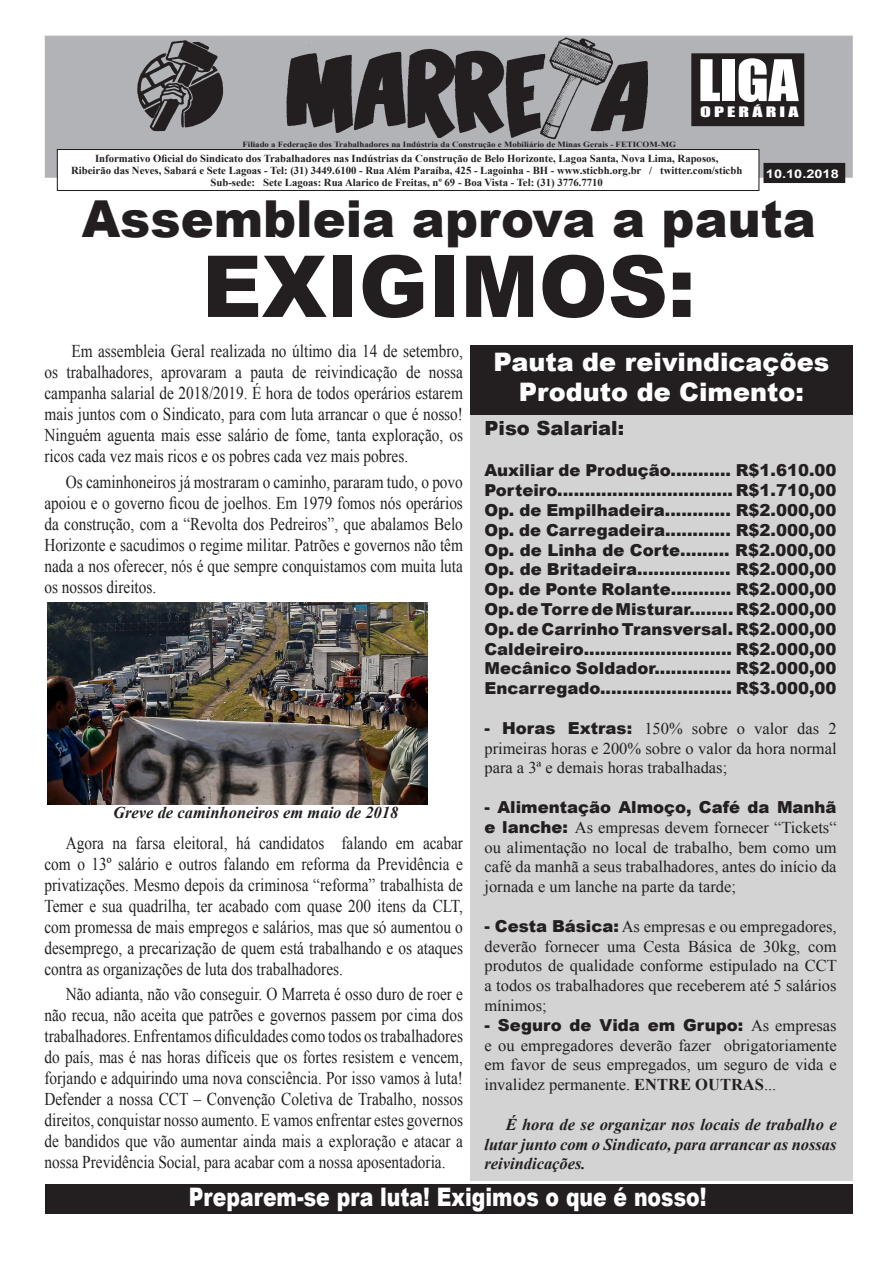
<style>
.page{position:relative;width:893px;height:1263px;background:#fff}
.page>*{position:absolute;margin:0;border:0;box-sizing:border-box;transform-origin:0 0}
.t1{font:900 85.5px "Arial";color:#231f20}
.t2{font:52.95px "Impact";color:#fff;scale:1.11 1}
.t3{font:900 51px "Arial";color:#231f20}
.t4{font:900 25.5px "Arial";color:#fff}
.t5{font:900 25.5px "Arial";color:#fff;scale:.8 1}
.t6{font:900 19.5px "Arial";color:#231f20}
.t7{font:18px/21px "Times New Roman";color:#231f20;text-align:justify;scale:.85 1}
.t8{font:16.5px/19.8px "Times New Roman";color:#231f20;text-align:justify}
.t9{font:900 16.5px "Arial";color:#231f20}
.t10{font:italic 700 16.5px/19.8px "Times New Roman";color:#231f20;text-align:justify}
.t11{font:13.2px "Impact";letter-spacing:.16em;color:#fff;scale:1.5 1}
.t12{font:700 11.85px "Arial";color:#fff;scale:1.22 1}
.t13{font:700 10.65px/11.9px "Times New Roman";color:#231f20;text-align:center}
.t14{font:700 7.95px "Times New Roman";color:#231f20;scale:1.11 1}
.s1{font-family:"Arial";font-weight:900}
.s2{font-weight:700}
</style>
<div class="page">
<div style="left:470px;top:345px;width:383px;height:70px;background:#231f20"></div>
<div style="left:45px;top:36px;width:808px;height:142px;background:#b2b3b7;border:1px solid #b2b3b7"></div>
<div style="left:764px;top:163px;width:81px;height:20px;background:#231f20"></div>
<img style="left:283px;top:36px;width:365px;height:103px">
<img style="left:138px;top:40px;width:85px;height:92px">
<div style="left:692px;top:54px;width:112px;height:72px;background:#231f20"></div>
<div style="left:691px;top:53px;width:113px;height:73px;border:1px solid #231f20"></div>
<div style="left:57px;top:149px;width:702px;height:41px;background:#fff"></div>
<div style="left:57px;top:149px;width:702px;height:42px;border:1px solid #231f20"></div>
<img style="left:47px;top:602px;width:380px;height:202px">
<div style="left:470px;top:415px;width:383px;height:765px;background:#d3d3d3"></div>
<div style="left:45px;top:1184px;width:808px;height:29px;background:#231f20"></div>
<p class="t2" style="left:698px;top:39px;width:92px">LIGA</p>
<p class="t11" style="left:700px;top:102px;width:67px">OPERÁRIA</p>
<p class="t13" style="left:71px;top:152px;width:673px">Informativo Oficial do Sindicato dos Trabalhadores nas Indústrias da Construção de Belo Horizonte, Lagoa Santa, Nova Lima, Raposos,<br>Ribeirão das Neves, Sabará e Sete Lagoas - Tel: (31) 3449.6100 - Rua Além Paraíba, 425 - Lagoinha - BH - www.sticbh.org.br / twitter.com/sticbh<br>Sub-sede: Sete Lagoas: Rua Alarico de Freitas, nº 69 - Boa Vista - Tel: (31) 3776.7710</p>
<p class="t14" style="left:243px;top:138px;width:392px">Filiado a Federação dos Trabalhadores na Indústria da Construção e Mobiliário de Minas Gerais - FETICOM-MG</p>
<p class="t12" style="left:766px;top:166px;width:61px">10.10.2018</p>
<p class="t3" style="left:82px;top:181px;width:735px">Assembleia aprova a pauta</p>
<p class="t1" style="left:202px;top:224px;width:495px">EXIGIMOS:</p>
<p class="t7" style="left:44px;top:341px;width:494px;text-indent:27px">Em assembleia Geral realizada no último dia 14 de setembro, os trabalhadores, aprovaram a pauta de reivindicação de nossa campanha salarial de 2018/2019. É hora de todos operários estarem mais juntos com o Sindicato, para com luta arrancar o que é nosso!<br>Ninguém aguenta mais esse salário de fome, tanta exploração, os ricos cada vez mais ricos e os pobres cada vez mais pobres.</p>
<p class="t7" style="left:44px;top:471px;width:494px;text-indent:21px">Os caminhoneiros já mostraram o caminho, pararam tudo, o povo apoiou e o governo ficou de joelhos. Em 1979 fomos nós operários da construção, com a “Revolta dos Pedreiros”, que abalamos Belo Horizonte e sacudimos o regime militar. Patrões e governos não têm nada a nos oferecer, nós é que sempre conquistamos com muita luta os nossos direitos.</p>
<p class="t4" style="left:493px;top:343px;width:337px">Pauta de reivindicações</p>
<p class="t4" style="left:519px;top:374px;width:287px">Produto de Cimento:</p>
<p class="t6" style="left:484px;top:414px;width:141px">Piso Salarial:</p>
<p class="t9" style="left:484px;top:458px;width:354px">Auxiliar de Produção........... R$1.610.00</p>
<p class="t9" style="left:484px;top:478px;width:354px">Porteiro................................ R$1.710,00</p>
<p class="t9" style="left:484px;top:498px;width:354px">Op. de Empilhadeira............ R$2.000,00</p>
<p class="t9" style="left:484px;top:518px;width:354px">Op. de Carregadeira............ R$2.000,00</p>
<p class="t9" style="left:484px;top:538px;width:353px">Op. de Linha de Corte......... R$2.000,00</p>
<p class="t9" style="left:484px;top:557px;width:354px">Op. de Britadeira................. R$2.000,00</p>
<p class="t9" style="left:484px;top:577px;width:354px">Op. de Ponte Rolante........... R$2.000,00</p>
<p class="t9" style="left:484px;top:597px;width:354px">Op. de Torre de Misturar........ R$2.000,00</p>
<p class="t9" style="left:484px;top:617px;width:354px">Op. de Carrinho Transversal. R$2.000,00</p>
<p class="t9" style="left:484px;top:637px;width:354px">Caldeireiro........................... R$2.000,00</p>
<p class="t9" style="left:484px;top:656px;width:354px">Mecânico Soldador.............. R$2.000,00</p>
<p class="t9" style="left:484px;top:676px;width:354px">Encarregado........................ R$3.000,00</p>
<p class="t8" style="left:484px;top:718px;width:354px"><span class="s1">- Horas Extras:</span> 150% sobre o valor das 2 primeiras horas e 200% sobre o valor da hora normal para a 3ª e demais horas trabalhadas;</p>
<p class="t8" style="left:484px;top:797px;width:354px"><span class="s1">- Alimentação Almoço, Café da Manhã e lanche:</span> As empresas devem fornecer “Tickets“ ou alimentação no local de trabalho, bem como um café da manhã a seus trabalhadores, antes do início da jornada e um lanche na parte da tarde;</p>
<p class="t8" style="left:484px;top:916px;width:354px"><span class="s1">- Cesta Básica:</span> As empresas e ou empregadores, deverão fornecer uma Cesta Básica de 30kg, com produtos de qualidade conforme estipulado na CCT a todos os trabalhadores que receberem até 5 salários mínimos;</p>
<p class="t8" style="left:484px;top:1015px;width:354px"><span class="s1">- Seguro de Vida em Grupo:</span> As empresas e ou empregadores deverão fazer obrigatoriamente em favor de seus empregados, um seguro de vida e invalidez permanente. <span class="s2">ENTRE OUTRAS</span>...</p>
<p class="t10" style="left:484px;top:1114px;width:354px;text-indent:21px">É hora de se organizar nos locais de trabalho e lutar junto com o Sindicato, para arrancar as nossas reivindicações.</p>
<p class="t5" style="left:189px;top:1178px;width:649px">Preparem-se pra luta! Exigimos o que é nosso!</p>
<p class="t10" style="left:113px;top:802px;width:287px">Greve de caminhoneiros em maio de 2018</p>
<p class="t7" style="left:44px;top:832px;width:494px;text-indent:21px">Agora na farsa eleitoral, há candidatos falando em acabar com o 13º salário e outros falando em reforma da Previdência e privatizações. Mesmo depois da criminosa “reforma” trabalhista de Temer e sua quadrilha, ter acabado com quase 200 itens da CLT, com promessa de mais empregos e salários, mas que só aumentou o desemprego, a precarização de quem está trabalhando e os ataques contra as organizações de luta dos trabalhadores.</p>
<p class="t7" style="left:44px;top:983px;width:494px;text-indent:21px">Não adianta, não vão conseguir. O Marreta é osso duro de roer e não recua, não aceita que patrões e governos passem por cima dos trabalhadores. Enfrentamos dificuldades como todos os trabalhadores do país, mas é nas horas difíceis que os fortes resistem e vencem, forjando e adquirindo uma nova consciência. Por isso vamos à luta!<br>Defender a nossa CCT – Convenção Coletiva de Trabalho, nossos direitos, conquistar nosso aumento. E vamos enfrentar estes governos de bandidos que vão aumentar ainda mais a exploração e atacar a nossa Previdência Social, para acabar com a nossa aposentadoria.</p>
</div>
